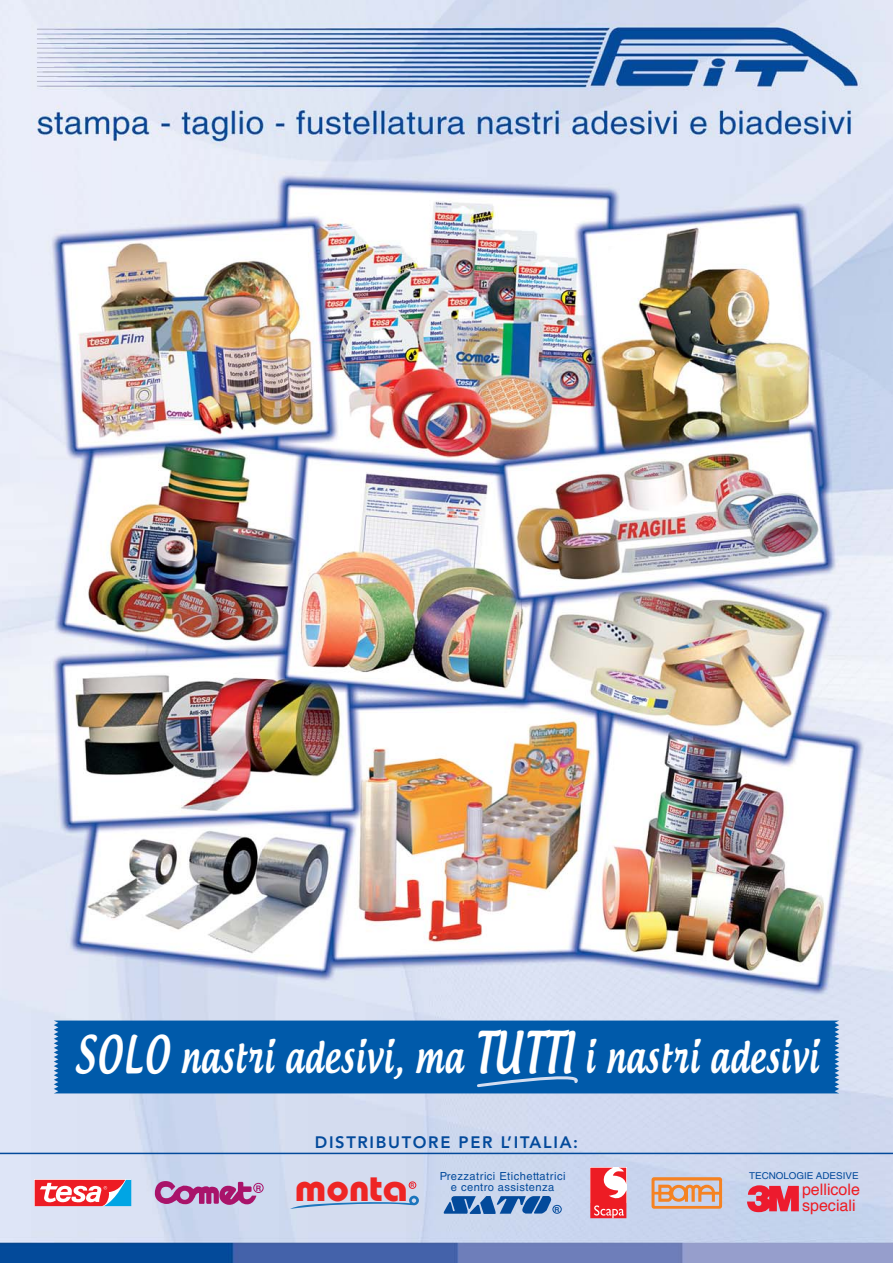
<style>
.page{position:relative;width:893px;height:1263px;background:#fff}
.page>*{position:absolute;margin:0;border:0;box-sizing:border-box;transform-origin:0 0}
.t1{font:500 43.8px "Androgyne";letter-spacing:.04em;color:#fff;scale:.73 1}
.t2{font:700 39px "Bauhaus Std";color:#ee2524;scale:1.04 1}
.t3{font:800 16.5px "Avenir LT Std";letter-spacing:.1em;color:#034a9b}
.t4{font:15.9px/15.9px "Helvetica";color:#ed1c24}
.t5{font:11.1px/11.1px "Helvetica LT Std";letter-spacing:.04em;color:#034a9b;text-align:center}
.t6{font:9.45px "Helvetica LT Std";color:#034a9b;scale:1.04 1}
.t7{font:700 7.65px "Helvetica";color:#a9136a}
.t8{font:700 6.75px "Helvetica";color:#034a9b}
.t9{font:700 5.25px "Helvetica";color:#ed1c24}
.s1{font-size:49.2px}
.s2{font-size:54.75px}
</style>
<div class="page">
<img style="left:0;top:0;width:892px;height:1263px">
<svg style="left:35px;top:1180px;width:96px;height:26px"></svg>
<svg style="left:590px;top:1168px;width:36px;height:50px"></svg>
<svg style="left:290px;top:1196px;width:129px;height:13px"></svg>
<div style="left:409px;top:1182px;width:7px;height:7px;border:1px solid #ed1c24;border-radius:50%"></div>
<div style="left:253px;top:1183px;width:10px;height:10px;border:1px solid #a9136a;border-radius:50%"></div>
<svg style="left:155px;top:1181px;width:101px;height:26px"></svg>
<svg style="left:651px;top:1177px;width:71px;height:32px"></svg>
<svg style="left:747px;top:1185px;width:51px;height:27px"></svg>
<svg style="left:443px;top:1196px;width:109px;height:18px"></svg>
<div style="left:552px;top:1205px;width:9px;height:8px;border:1px solid #034a9b;border-radius:50%"></div>
<hr style="left:0;top:1153px;width:892px;height:1px;background:#034a9b">
<div style="left:54px;top:1021px;width:785px;height:72px;background:#005aaa"></div>
<svg style="left:475px;top:1071px;width:109px;height:18px"></svg>
<h1 class="t1" style="left:75px;top:1042px;width:1020px"><span class="s1">SOLO</span> nastri adesivi, ma <span class="s2">TUTTI</span> i nastri adesivi</h1>
<h3 class="t3" style="left:315px;top:1134px;width:265px">DISTRIBUTORE PER L’ITALIA:</h3>
<p class="t5" style="left:439px;top:1172px;width:127px">Prezzatrici Etichettatrici e centro assistenza</p>
<p class="t6" style="left:749px;top:1173px;width:107px">TECNOLOGIE ADESIVE</p>
<h2 class="t2" style="left:295px;top:1173px;width:110px">monta</h2>
<p class="t9" style="left:410px;top:1183px;width:5px">R</p>
<p class="t7" style="left:256px;top:1185px;width:7px">R</p>
<h3 class="t4" style="left:802px;top:1183px;width:60px">pellicole speciali</h3>
<p class="t8" style="left:554px;top:1207px;width:6px">R</p>
</div>
